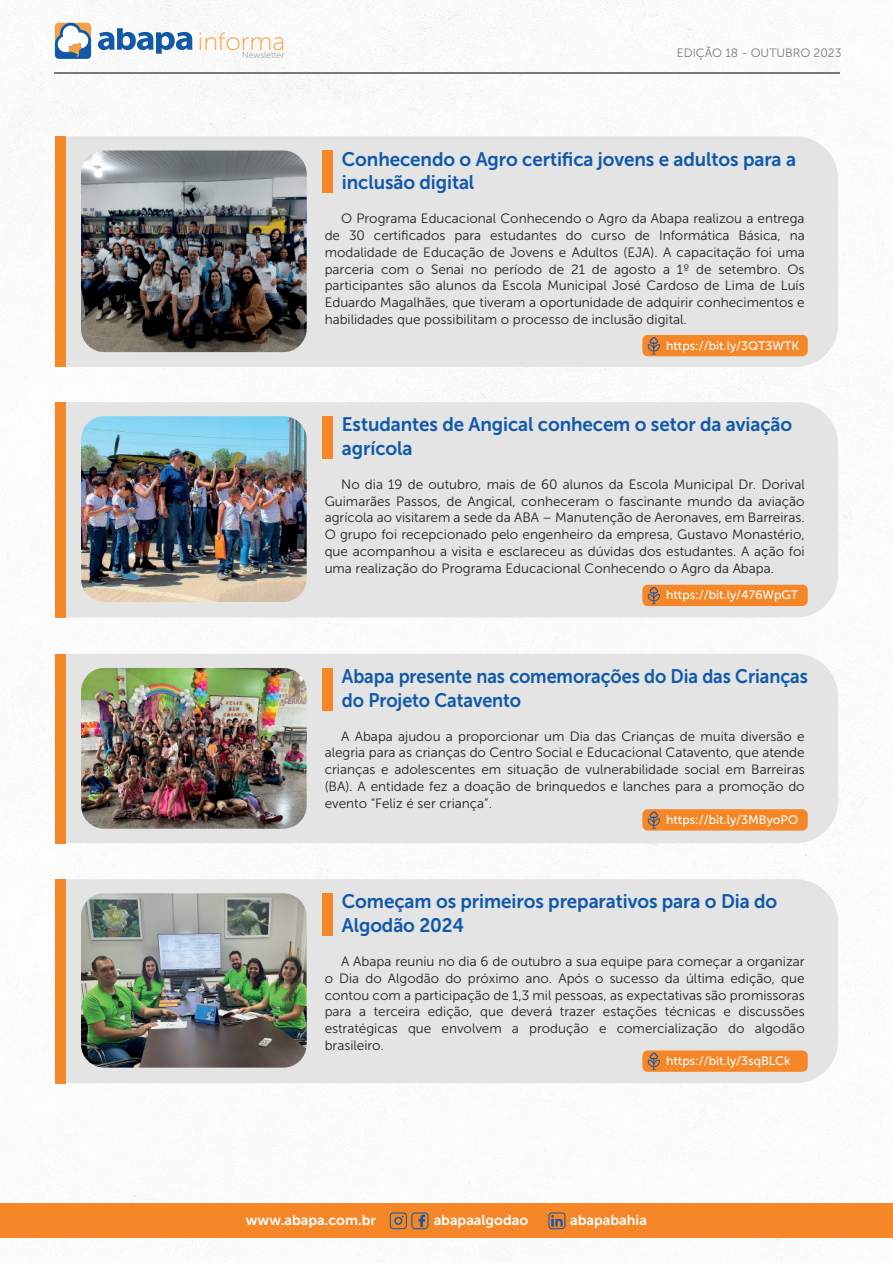
<style>
.page{position:relative;width:893px;height:1263px;background:#fff}
.page>*{position:absolute;margin:0;border:0;box-sizing:border-box;transform-origin:0 0}
.t1{font:25.05px "Museo Sans 100";color:#f99f3f}
.t2{font:19.5px/23.5px "Museo Sans 700";letter-spacing:-.005em;color:#1059a9;scale:.96 1}
.t3{font:19.5px/23.5px "Museo Sans 700";letter-spacing:-.005em;color:#1059a9;scale:.92 1}
.t4{font:14.25px "Museo Sans 700";color:#fff}
.t5{font:13.5px/16.8px "Museo Sans 300";color:#231f20;text-align:justify}
.t6{font:12.3px "Museo Sans 500";color:#fff}
.t7{font:12.15px "Museo Sans 300";color:#75797b}
.t8{font:8.7px "Museo Sans 100";color:#75797b}
</style>
<div class="page">
<img style="left:0;top:0;width:893px;height:1263px">
<hr style="left:54px;top:72px;width:786px;height:2px;background:#75797b">
<svg style="left:98px;top:28px;width:95px;height:26px"></svg>
<svg style="left:55px;top:23px;width:36px;height:36px"></svg>
<div style="left:0;top:1204px;width:893px;height:34px;background:#f58729"></div>
<svg style="left:390px;top:1212px;width:38px;height:17px"></svg>
<svg style="left:548px;top:1212px;width:17px;height:17px"></svg>
<div style="left:66px;top:879px;width:772px;height:204px;background:#e3e4e3"></div>
<div style="left:642px;top:1050px;width:166px;height:22px;background:#f58728;border-radius:5px"></div>
<svg style="left:648px;top:1052px;width:12px;height:18px"></svg>
<div style="left:55px;top:879px;width:11px;height:204px;background:#f58728"></div>
<div style="left:322px;top:893px;width:11px;height:43px;background:#f58728"></div>
<img style="left:81px;top:893px;width:226px;height:174px">
<div style="left:66px;top:136px;width:772px;height:231px;background:#e3e4e3"></div>
<div style="left:642px;top:335px;width:166px;height:21px;background:#f58728;border-radius:5px"></div>
<svg style="left:648px;top:337px;width:12px;height:17px"></svg>
<div style="left:55px;top:136px;width:11px;height:231px;background:#f58728"></div>
<div style="left:322px;top:150px;width:11px;height:43px;background:#f58728"></div>
<img style="left:81px;top:150px;width:226px;height:202px">
<div style="left:66px;top:402px;width:772px;height:216px;background:#e3e4e3"></div>
<div style="left:642px;top:585px;width:166px;height:21px;background:#f58728;border-radius:5px"></div>
<svg style="left:648px;top:587px;width:12px;height:17px"></svg>
<div style="left:55px;top:402px;width:11px;height:216px;background:#f58728"></div>
<div style="left:322px;top:416px;width:11px;height:43px;background:#f58728"></div>
<img style="left:81px;top:416px;width:226px;height:186px">
<div style="left:66px;top:654px;width:772px;height:189px;background:#e3e4e3"></div>
<div style="left:642px;top:809px;width:166px;height:21px;background:#f58728;border-radius:5px"></div>
<svg style="left:648px;top:811px;width:12px;height:18px"></svg>
<div style="left:55px;top:654px;width:11px;height:189px;background:#f58728"></div>
<div style="left:322px;top:668px;width:11px;height:43px;background:#f58728"></div>
<img style="left:81px;top:668px;width:226px;height:161px">
<h1 class="t1" style="left:198px;top:28px;width:89px">informa</h1>
<p class="t8" style="left:242px;top:51px;width:44px">Newsletter</p>
<p class="t7" style="left:677px;top:47px;width:166px">EDIÇÃO 18 - OUTUBRO 2023</p>
<h2 class="t2" style="left:342px;top:147px;width:475px">Conhecendo o Agro certifica jovens e adultos para a inclusão digital</h2>
<p class="t5" style="left:325px;top:210px;width:482px;text-indent:16px">O Programa Educacional Conhecendo o Agro da Abapa realizou a entrega de 30 certificados para estudantes do curso de Informática Básica, na modalidade de Educação de Jovens e Adultos (EJA). A capacitação foi uma parceria com o Senai no período de 21 de agosto a 1º de setembro. Os participantes são alunos da Escola Municipal José Cardoso de Lima de Luís Eduardo Magalhães, que tiveram a oportunidade de adquirir conhecimentos e habilidades que possibilitam o processo de inclusão digital.</p>
<p class="t6" style="left:666px;top:339px;width:135px">https://bit.ly/3QT3WTK</p>
<h2 class="t2" style="left:342px;top:413px;width:471px">Estudantes de Angical conhecem o setor da aviação agrícola</h2>
<p class="t5" style="left:325px;top:476px;width:482px;text-indent:16px">No dia 19 de outubro, mais de 60 alunos da Escola Municipal Dr. Dorival Guimarães Passos, de Angical, conheceram o fascinante mundo da aviação agrícola ao visitarem a sede da ABA – Manutenção de Aeronaves, em Barreiras.<br>O grupo foi recepcionado pelo engenheiro da empresa, Gustavo Monastério, que acompanhou a visita e esclareceu as dúvidas dos estudantes. A ação foi uma realização do Programa Educacional Conhecendo o Agro da Abapa.</p>
<p class="t6" style="left:666px;top:588px;width:133px">https://bit.ly/476WpGT</p>
<h2 class="t3" style="left:342px;top:664px;width:508px">Abapa presente nas comemorações do Dia das Crianças do Projeto Catavento</h2>
<p class="t5" style="left:325px;top:728px;width:482px;text-indent:16px">A Abapa ajudou a proporcionar um Dia das Crianças de muita diversão e alegria para as crianças do Centro Social e Educacional Catavento, que atende crianças e adolescentes em situação de vulnerabilidade social em Barreiras (BA). A entidade fez a doação de brinquedos e lanches para a promoção do evento “Feliz é ser criança”.</p>
<p class="t6" style="left:666px;top:813px;width:134px">https://bit.ly/3MByoPO</p>
<h2 class="t2" style="left:342px;top:890px;width:455px">Começam os primeiros preparativos para o Dia do<br>Algodão 2024</h2>
<p class="t5" style="left:325px;top:953px;width:482px;text-indent:16px">A Abapa reuniu no dia 6 de outubro a sua equipe para começar a organizar o Dia do Algodão do próximo ano. Após o sucesso da última edição, que contou com a participação de 1,3 mil pessoas, as expectativas são promissoras para a terceira edição, que deverá trazer estações técnicas e discussões estratégicas que envolvem a produção e comercialização do algodão brasileiro.</p>
<p class="t6" style="left:666px;top:1054px;width:126px">https://bit.ly/3sqBLCk</p>
<p class="t4" style="left:246px;top:1212px;width:132px">www.abapa.com.br</p>
<p class="t4" style="left:434px;top:1212px;width:96px">abapaalgodao</p>
<p class="t4" style="left:570px;top:1212px;width:78px">abapabahia</p>
</div>
